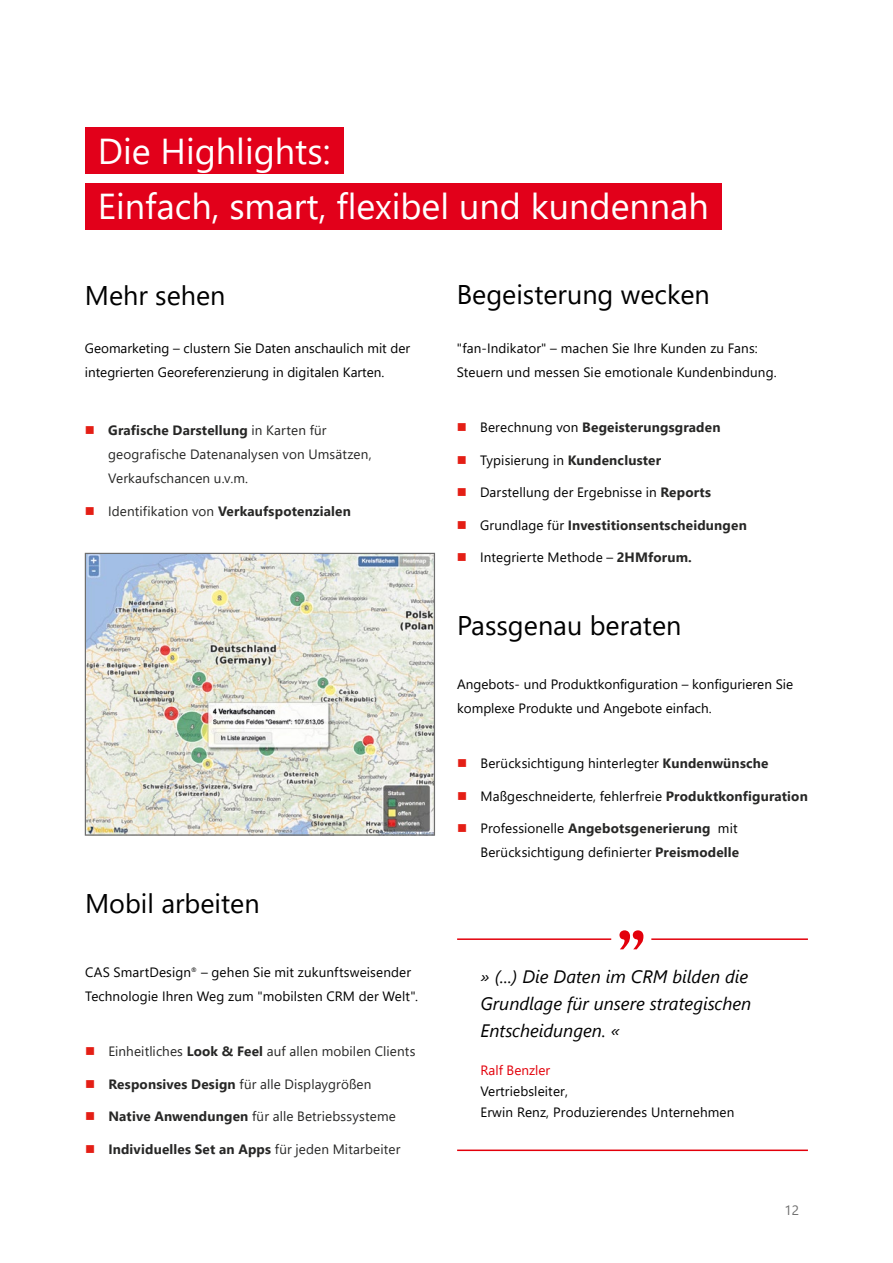
<style>
.page{position:relative;width:893px;height:1263px;background:#fff}
.page>*{position:absolute;margin:0;border:0;box-sizing:border-box;transform-origin:0 0}
.t1{font:36px/55.3px "Segoe UI";color:#fff}
.t2{font:27px "Segoe UI";color:#000}
.t3{font:italic 18px/27.3px "Segoe UI";color:#000}
.t4{font:13.5px/24px "Segoe UI";letter-spacing:.005em;color:#000}
.t5{font:13.5px/24px "Segoe UI";letter-spacing:.01em;color:#272726}
.t6{font:700 13.5px "Segoe UI";letter-spacing:.015em;color:#272726}
.t7{font:13.5px "Segoe UI";color:#e3000b}
.t8{font:13.5px "Segoe UI";color:#6e6e6e}
.s1{font-weight:700}
.s2{font-weight:400}
.s3{font-weight:400;color:#000}
.s4{font-weight:700;color:#272726}
</style>
<div class="page">
<img style="left:87px;top:555px;width:346px;height:279px">
<div style="left:85px;top:553px;width:350px;height:283px;border:1px solid #6e6e6e"></div>
<div style="left:85px;top:128px;width:258px;height:46px;background:#e2001a"></div>
<div style="left:85px;top:183px;width:637px;height:47px;background:#e2001a"></div>
<hr style="left:457px;top:938px;width:154px;height:2px;background:#e3000b">
<svg style="left:619px;top:930px;width:24px;height:19px"></svg>
<hr style="left:457px;top:1149px;width:351px;height:2px;background:#e3000b">
<hr style="left:651px;top:938px;width:157px;height:2px;background:#e3000b">
<h1 class="t1" style="left:98px;top:120px;width:613px">Die Highlights:<br>Einfach, smart, flexibel und kundennah</h1>
<h2 class="t2" style="left:85px;top:270px;width:142px">Mehr sehen</h2>
<p class="t4" style="left:85px;top:335px;width:327px">Geomarketing – clustern Sie Daten anschaulich mit der integrierten Georeferenzierung in digitalen Karten.</p>
<p class="t5" style="left:108px;top:417px;width:265px"><span class="s1">Grafische Darstellung</span> in Karten für geografische Datenanalysen von Umsätzen,<br>Verkaufschancen u.v.m.</p>
<p class="t6" style="left:108px;top:498px;width:244px"><span class="s2">Identifikation von</span> Verkaufspotenzialen</p>
<h2 class="t2" style="left:85px;top:877px;width:176px">Mobil arbeiten</h2>
<p class="t4" style="left:85px;top:959px;width:334px">CAS SmartDesign<sup>®</sup> – gehen Sie mit zukunftsweisender<br>Technologie Ihren Weg zum "mobilsten CRM der Welt".</p>
<p class="t5" style="left:108px;top:1038px;width:308px">Einheitliches <span class="s1">Look &amp; Feel</span> auf allen mobilen Clients</p>
<p class="t5" style="left:108px;top:1071px;width:265px"><span class="s1">Responsives Design</span> für alle Displaygrößen</p>
<p class="t5" style="left:108px;top:1103px;width:289px"><span class="s1">Native Anwendungen</span> für alle Betriebssysteme</p>
<p class="t6" style="left:108px;top:1136px;width:293px">Individuelles Set an Apps <span class="s2">für jeden Mitarbeiter</span></p>
<h2 class="t2" style="left:457px;top:268px;width:255px">Begeisterung wecken</h2>
<p class="t4" style="left:457px;top:335px;width:321px">"fan-Indikator" – machen Sie Ihre Kunden zu Fans:<br>Steuern und messen Sie emotionale Kundenbindung.</p>
<p class="t6" style="left:480px;top:415px;width:242px"><span class="s3">Berechnung von</span> Begeisterungsgraden</p>
<p class="t4" style="left:480px;top:447px;width:183px">Typisierung in <span class="s4">Kundencluster</span></p>
<p class="t4" style="left:480px;top:479px;width:233px">Darstellung der Ergebnisse in <span class="s4">Reports</span></p>
<p class="t6" style="left:480px;top:512px;width:268px"><span class="s3">Grundlage für</span> Investitionsentscheidungen</p>
<p class="t4" style="left:480px;top:544px;width:213px">Integrierte Methode – <span class="s4">2HMforum.</span></p>
<h2 class="t2" style="left:457px;top:600px;width:226px">Passgenau beraten</h2>
<p class="t4" style="left:457px;top:671px;width:338px">Angebots- und Produktkonfiguration – konfigurieren Sie komplexe Produkte und Angebote einfach.</p>
<p class="t4" style="left:480px;top:750px;width:290px">Berücksichtigung hinterlegter <span class="s4">Kundenwünsche</span></p>
<p class="t4" style="left:480px;top:783px;width:329px">Maßgeschneiderte, fehlerfreie <span class="s4">Produktkonfiguration</span></p>
<p class="t4" style="left:480px;top:815px;width:260px">Professionelle <span class="s4">Angebotsgenerierung</span> mit<br>Berücksichtigung definierter <span class="s4">Preismodelle</span></p>
<h3 class="t3" style="left:480px;top:959px;width:272px">» (...) Die Daten im CRM bilden die<br>Grundlage für unsere strategischen<br>Entscheidungen. «</h3>
<p class="t7" style="left:480px;top:1057px;width:71px">Ralf Benzler</p>
<p class="t4" style="left:480px;top:1079px;width:255px;line-height:21px">Vertriebsleiter,<br>Erwin Renz, Produzierendes Unternehmen</p>
<p class="t8" style="left:784px;top:1198px;width:16px">12</p>
</div>
